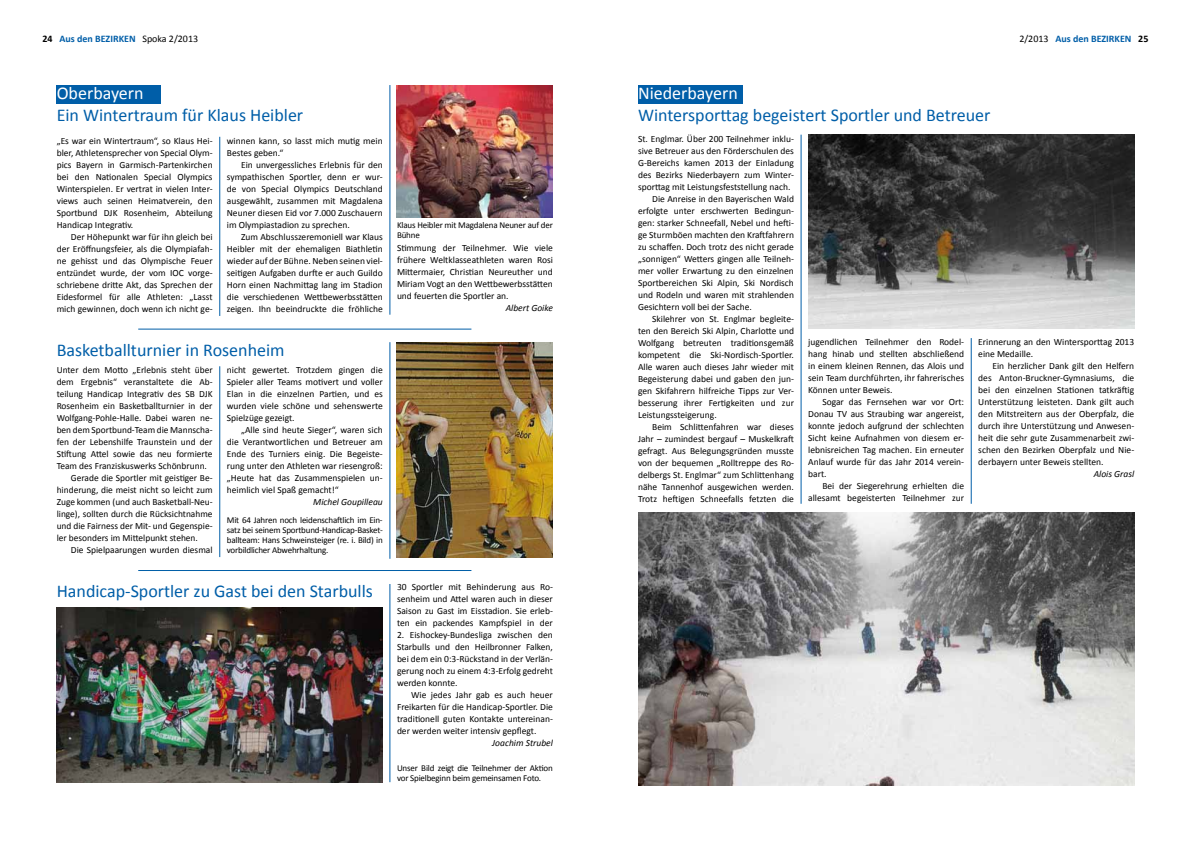
<style>
.page{position:relative;width:1191px;height:842px;background:#fff}
.page>*{position:absolute;margin:0;border:0;box-sizing:border-box;transform-origin:0 0}
.t1{font:18px "Calibri";color:#005ea8}
.t2{font:18px "Calibri";color:#fff}
.t3{font:700 10px "Calibri";color:#005ea8}
.t4{font:9.5px/12px "Calibri";color:#000;text-align:justify}
.t5{font:italic 9.5px "Calibri";color:#000}
.t6{font:9px/10px "Calibri";letter-spacing:-.02em;color:#000}
.s1{color:#000}
.s2{font-weight:400;color:#000}
</style>
<div class="page">
<hr style="left:219px;top:137px;width:1px;height:179px;background:#005ea8">
<hr style="left:390px;top:85px;width:1px;height:230px;background:#005ea8">
<div style="left:57px;top:85px;width:104px;height:19px;background:#005ea8"></div>
<img style="left:397px;top:85px;width:156px;height:132px">
<hr style="left:138px;top:570px;width:333px;height:1px;background:#005ea8">
<hr style="left:138px;top:329px;width:333px;height:1px;background:#005ea8">
<hr style="left:390px;top:584px;width:1px;height:198px;background:#005ea8">
<img style="left:57px;top:608px;width:326px;height:174px">
<hr style="left:390px;top:342px;width:1px;height:217px;background:#005ea8">
<hr style="left:219px;top:366px;width:1px;height:191px;background:#005ea8">
<img style="left:397px;top:342px;width:155px;height:215px">
<hr style="left:801px;top:135px;width:1px;height:369px;background:#005ea8">
<hr style="left:971px;top:338px;width:1px;height:166px;background:#005ea8">
<div style="left:638px;top:85px;width:104px;height:19px;background:#005ea8"></div>
<img style="left:638px;top:512px;width:496px;height:273px">
<img style="left:808px;top:135px;width:326px;height:194px">
<p class="t3" style="left:43px;top:32px;width:157px"><span class="s1">24</span> Aus den BEZIRKEN <span class="s2">Spoka 2/2013</span></p>
<p class="t3" style="left:1019px;top:32px;width:131px"><span class="s2">2/2013</span> Aus den BEZIRKEN <span class="s1">25</span></p>
<h1 class="t2" style="left:57px;top:81px;width:88px">Oberbayern</h1>
<h1 class="t1" style="left:57px;top:104px;width:248px">Ein Wintertraum für Klaus Heibler</h1>
<p class="t4" style="left:57px;top:135px;width:157px">„Es war ein Wintertraum“, so Klaus Hei&shy;bler, Athletensprecher von Special Olym&shy;pics Bayern in Garmisch-Partenkirchen bei den Nationalen Special Olympics Winterspielen. Er vertrat in vielen Inter&shy;views auch seinen Heimatverein, den Sportbund DJK Rosenheim, Abteilung Handicap Integrativ.</p>
<p class="t4" style="left:57px;top:231px;width:157px;text-indent:14px">Der Höhepunkt war für ihn gleich bei der Eröffnungsfeier, als die Olympiafah&shy;ne gehisst und das Olympische Feuer entzündet wurde, der vom IOC vorge&shy;schriebene dritte Akt, das Sprechen der Eidesformel für alle Athleten: „Lasst mich gewinnen, doch wenn ich nicht ge-</p>
<p class="t4" style="left:227px;top:135px;width:157px">winnen kann, so lasst mich mutig mein<br>Bestes geben.“</p>
<p class="t4" style="left:227px;top:159px;width:157px;text-indent:14px">Ein unvergessliches Erlebnis für den sympathischen Sportler, denn er wur&shy;de von Special Olympics Deutschland ausgewählt, zusammen mit Magdalena Neuner diesen Eid vor 7.000 Zuschauern im Olympiastadion zu sprechen.</p>
<p class="t4" style="left:227px;top:231px;width:157px;text-indent:14px">Zum Abschlusszeremoniell war Klaus Heibler mit der ehemaligen Biathletin wieder auf der Bühne. Neben seinen viel&shy;seitigen Aufgaben durfte er auch Guildo Horn einen Nachmittag lang im Stadion die verschiedenen Wettbewerbsstätten zeigen. Ihn beeindruckte die fröhliche</p>
<p class="t4" style="left:397px;top:242px;width:157px">Stimmung der Teilnehmer. Wie viele frühere Weltklasseathleten waren Rosi Mittermaier, Christian Neureuther und Miriam Vogt an den Wettbewerbsstätten und feuerten die Sportler an.</p>
<p class="t6" style="left:397px;top:220px;width:157px">Klaus Heibler mit Magdalena Neuner auf der<br>Bühne</p>
<p class="t5" style="left:505px;top:301px;width:49px">Albert Goike</p>
<h1 class="t1" style="left:57px;top:338px;width:229px">Basketballturnier in Rosenheim</h1>
<p class="t4" style="left:57px;top:364px;width:157px">Unter dem Motto „Erlebnis steht über</p>
<p class="t4" style="left:57px;top:376px;width:157px">dem Ergebnis“ veranstaltete die Ab-</p>
<p class="t4" style="left:57px;top:388px;width:157px">teilung Handicap Integrativ des SB DJK</p>
<p class="t4" style="left:57px;top:400px;width:157px">Rosenheim ein Basketballturnier in der</p>
<p class="t4" style="left:57px;top:412px;width:157px">Wolfgang-Pohle-Halle. Dabei waren ne-</p>
<p class="t4" style="left:57px;top:424px;width:157px">ben dem Sportbund-Team die Mannscha-</p>
<p class="t4" style="left:57px;top:436px;width:157px">fen der Lebenshilfe Traunstein und der</p>
<p class="t4" style="left:57px;top:448px;width:157px">Stiftung Attel sowie das neu formierte</p>
<p class="t4" style="left:57px;top:460px;width:152px">Team des Franziskuswerks Schönbrunn.</p>
<p class="t4" style="left:71px;top:472px;width:143px">Gerade die Sportler mit geistiger Be-</p>
<p class="t4" style="left:57px;top:484px;width:157px">hinderung, die meist nicht so leicht zum</p>
<p class="t4" style="left:57px;top:496px;width:157px">Zuge kommen (und auch Basketball-Neu-</p>
<p class="t4" style="left:57px;top:508px;width:157px">linge), sollten durch die Rücksichtnahme</p>
<p class="t4" style="left:57px;top:520px;width:157px">und die Fairness der Mit- und Gegenspie-</p>
<p class="t4" style="left:57px;top:532px;width:143px">ler besonders im Mittelpunkt stehen.</p>
<p class="t4" style="left:71px;top:544px;width:143px">Die Spielpaarungen wurden diesmal</p>
<p class="t4" style="left:227px;top:364px;width:157px">nicht gewertet. Trotzdem gingen die Spieler aller Teams motivert und voller Elan in die einzelnen Partien, und es wurden viele schöne und sehenswerte Spielzüge gezeigt.</p>
<p class="t4" style="left:227px;top:424px;width:157px;text-indent:14px">„Alle sind heute Sieger“, waren sich die Verantwortlichen und Betreuer am Ende des Turniers einig. Die Begeiste&shy;rung unter den Athleten war riesengroß: „Heute hat das Zusammenspielen un&shy;heimlich viel Spaß gemacht!“</p>
<p class="t5" style="left:313px;top:495px;width:71px">Michel Goupilleau</p>
<p class="t6" style="left:227px;top:515px;width:157px;text-align:justify">Mit 64 Jahren noch leidenschaftlich im Ein&shy;satz bei seinem Sportbund-Handicap-Basket&shy;ballteam: Hans Schweinsteiger (re. i. Bild) in vorbildlicher Abwehrhaltung.</p>
<h1 class="t1" style="left:57px;top:579px;width:318px">Handicap-Sportler zu Gast bei den Starbulls</h1>
<p class="t4" style="left:397px;top:581px;width:157px">30 Sportler mit Behinderung aus Ro&shy;senheim und Attel waren auch in dieser Saison zu Gast im Eisstadion. Sie erleb&shy;ten ein packendes Kampfspiel in der</p>
<p class="t4" style="left:397px;top:629px;width:157px">2. Eishockey-Bundesliga zwischen den Starbulls und den Heilbronner Falken, bei dem ein 0:3-Rückstand in der Verlän&shy;gerung noch zu einem 4:3-Erfolg gedreht werden konnte.</p>
<p class="t4" style="left:397px;top:689px;width:157px;text-indent:14px">Wie jedes Jahr gab es auch heuer Freikarten für die Handicap-Sportler. Die traditionell guten Kontakte untereinan&shy;der werden weiter intensiv gepflegt.</p>
<p class="t5" style="left:492px;top:736px;width:62px">Joachim Strubel</p>
<p class="t6" style="left:397px;top:762px;width:157px">Unser Bild zeigt die Teilnehmer der Aktion vor Spielbeginn beim gemeinsamen Foto.</p>
<h1 class="t2" style="left:638px;top:81px;width:101px">Niederbayern</h1>
<h1 class="t1" style="left:638px;top:104px;width:354px">Wintersporttag begeistert Sportler und Betreuer</h1>
<p class="t4" style="left:638px;top:133px;width:157px">St. Englmar. Über 200 Teilnehmer inklu-</p>
<p class="t4" style="left:638px;top:145px;width:157px">sive Betreuer aus den Förderschulen des</p>
<p class="t4" style="left:638px;top:157px;width:157px">G-Bereichs kamen 2013 der Einladung</p>
<p class="t4" style="left:638px;top:169px;width:157px">des Bezirks Niederbayern zum Winter-</p>
<p class="t4" style="left:638px;top:181px;width:154px">sporttag mit Leistungsfeststellung nach.</p>
<p class="t4" style="left:652px;top:193px;width:143px">Die Anreise in den Bayerischen Wald</p>
<p class="t4" style="left:638px;top:205px;width:157px">erfolgte unter erschwerten Bedingun-</p>
<p class="t4" style="left:638px;top:217px;width:157px">gen: starker Schneefall, Nebel und hefti-</p>
<p class="t4" style="left:638px;top:229px;width:157px">ge Sturmböen machten den Kraftfahrern</p>
<p class="t4" style="left:638px;top:241px;width:157px">zu schaffen. Doch trotz des nicht gerade</p>
<p class="t4" style="left:638px;top:253px;width:157px">„sonnigen“ Wetters gingen alle Teilneh-</p>
<p class="t4" style="left:638px;top:265px;width:157px">mer voller Erwartung zu den einzelnen</p>
<p class="t4" style="left:638px;top:277px;width:157px">Sportbereichen Ski Alpin, Ski Nordisch</p>
<p class="t4" style="left:638px;top:289px;width:157px">und Rodeln und waren mit strahlenden</p>
<p class="t4" style="left:638px;top:301px;width:115px">Gesichtern voll bei der Sache.</p>
<p class="t4" style="left:652px;top:313px;width:143px">Skilehrer von St. Englmar begleite-</p>
<p class="t4" style="left:638px;top:325px;width:157px">ten den Bereich Ski Alpin, Charlotte und</p>
<p class="t4" style="left:638px;top:337px;width:157px">Wolfgang betreuten traditionsgemäß</p>
<p class="t4" style="left:638px;top:349px;width:157px">kompetent die Ski-Nordisch-Sportler.</p>
<p class="t4" style="left:638px;top:361px;width:157px">Alle waren auch dieses Jahr wieder mit</p>
<p class="t4" style="left:638px;top:373px;width:157px">Begeisterung dabei und gaben den jun-</p>
<p class="t4" style="left:638px;top:385px;width:157px">gen Skifahrern hilfreiche Tipps zur Ver-</p>
<p class="t4" style="left:638px;top:397px;width:157px">besserung ihrer Fertigkeiten und zur</p>
<p class="t4" style="left:638px;top:409px;width:80px">Leistungssteigerung.</p>
<p class="t4" style="left:652px;top:421px;width:143px">Beim Schlittenfahren war dieses</p>
<p class="t4" style="left:638px;top:433px;width:157px">Jahr – zumindest bergauf – Muskelkraft</p>
<p class="t4" style="left:638px;top:445px;width:157px">gefragt. Aus Belegungsgründen musste</p>
<p class="t4" style="left:638px;top:457px;width:157px">von der bequemen „Rolltreppe des Ro-</p>
<p class="t4" style="left:638px;top:469px;width:157px">delbergs St. Englmar“ zum Schlittenhang</p>
<p class="t4" style="left:638px;top:481px;width:157px">nähe Tannenhof ausgewichen werden.</p>
<p class="t4" style="left:638px;top:493px;width:157px">Trotz heftigen Schneefalls fetzten die</p>
<p class="t4" style="left:808px;top:336px;width:157px">jugendlichen Teilnehmer den Rodel&shy;hang hinab und stellten abschließend in einem kleinen Rennen, das Alois und sein Team durchführten, ihr fahrerisches Können unter Beweis.</p>
<p class="t4" style="left:808px;top:396px;width:157px;text-indent:14px">Sogar das Fernsehen war vor Ort:<br>Donau TV aus Straubing war angereist, konnte jedoch aufgrund der schlechten Sicht keine Aufnahmen von diesem er&shy;lebnisreichen Tag machen. Ein erneuter Anlauf wurde für das Jahr 2014 verein&shy;bart.</p>
<p class="t4" style="left:808px;top:480px;width:157px;text-align:right">Bei der Siegerehrung erhielten die allesamt begeisterten Teilnehmer zur</p>
<p class="t4" style="left:978px;top:336px;width:157px">Erinnerung an den Wintersporttag 2013 eine Medaille.</p>
<p class="t4" style="left:978px;top:360px;width:157px;text-indent:14px">Ein herzlicher Dank gilt den Helfern des Anton-Bruckner-Gymnasiums, die bei den einzelnen Stationen tatkräftig Unterstützung leisteten. Dank gilt auch den Mitstreitern aus der Oberpfalz, die durch ihre Unterstützung und Anwesen&shy;heit die sehr gute Zusammenarbeit zwi&shy;schen den Bezirken Oberpfalz und Nie&shy;derbayern unter Beweis stellten.</p>
<p class="t5" style="left:1093px;top:467px;width:42px">Alois Grasl</p>
</div>
